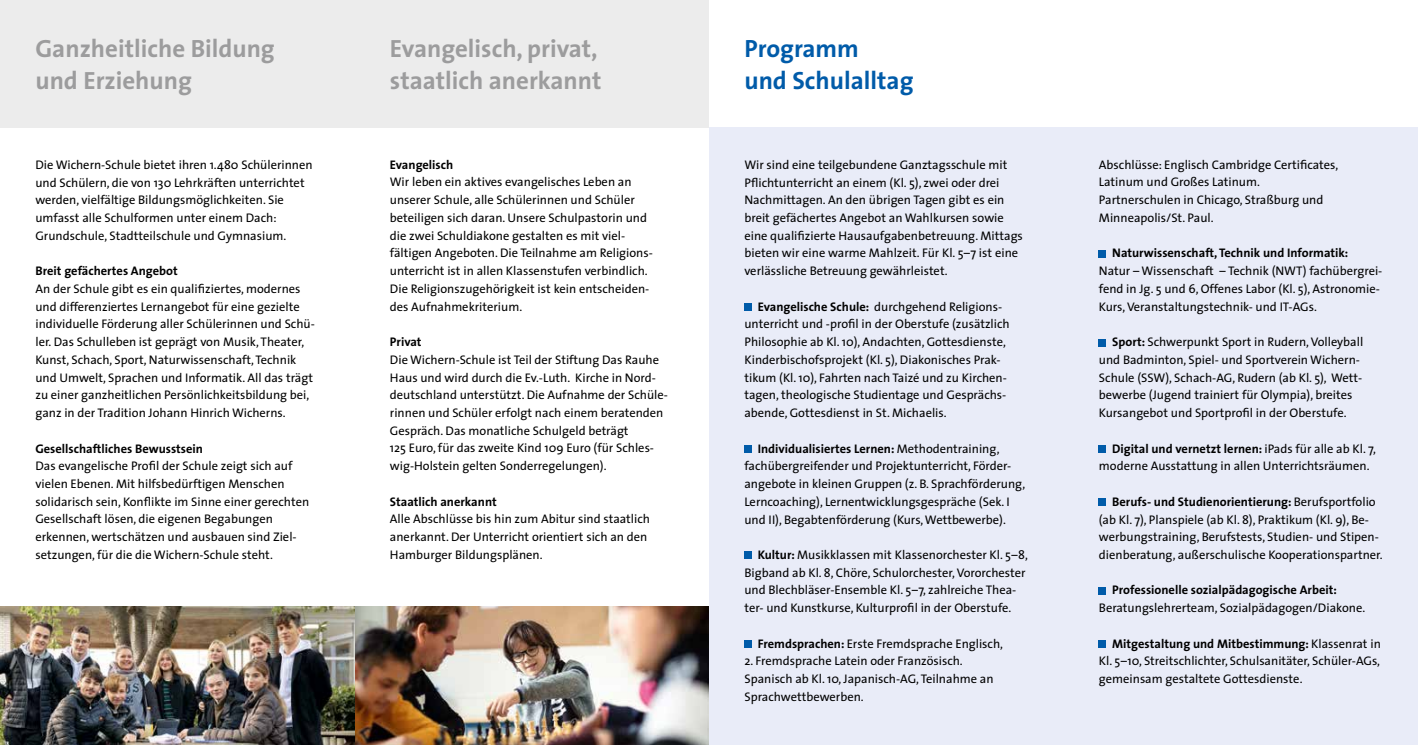
<style>
.page{position:relative;width:1418px;height:745px;background:#fff}
.page>*{position:absolute;margin:0;border:0;box-sizing:border-box;transform-origin:0 0}
.t1{font:700 25px/31.9px "The Sans";color:#9c9c9d}
.t2{font:700 25px/31.9px "The Sans";color:#005ba9}
.t3{font:12.5px/17.8px "The Sans";color:#000}
.t4{font:700 12.5px "The Sans";color:#000}
.s1{font-weight:700}
</style>
<div class="page">
<img style="left:354px;top:606px;width:355px;height:138px">
<div style="left:354px;top:0;width:355px;height:128px;background:#ececec"></div>
<div style="left:0;top:0;width:354px;height:128px;background:#ececec"></div>
<div style="left:709px;top:128px;width:708px;height:616px;background:#e9ecf8"></div>
<img style="left:0;top:606px;width:354px;height:138px">
<div style="left:744px;top:303px;width:7px;height:7px;background:#005ba9"></div>
<div style="left:744px;top:445px;width:7px;height:7px;background:#005ba9"></div>
<div style="left:744px;top:551px;width:7px;height:7px;background:#005ba9"></div>
<div style="left:744px;top:640px;width:7px;height:7px;background:#005ba9"></div>
<div style="left:1098px;top:250px;width:8px;height:7px;background:#005ba9"></div>
<div style="left:1098px;top:339px;width:8px;height:7px;background:#005ba9"></div>
<div style="left:1098px;top:445px;width:8px;height:7px;background:#005ba9"></div>
<div style="left:1098px;top:498px;width:8px;height:7px;background:#005ba9"></div>
<div style="left:1098px;top:587px;width:8px;height:7px;background:#005ba9"></div>
<div style="left:1098px;top:640px;width:8px;height:7px;background:#005ba9"></div>
<h1 class="t1" style="left:35px;top:32px;width:241px">Ganzheitliche Bildung und Erziehung</h1>
<p class="t3" style="left:35px;top:155px;width:279px">Die Wichern-Schule bietet ihren 1.480 Schülerinnen und Schülern, die von 130 Lehrkräften unterrichtet werden, vielfältige Bildungsmöglichkeiten. Sie umfasst alle Schulformen unter einem Dach:<br>Grundschule, Stadtteilschule und Gymnasium.</p>
<p class="t4" style="left:35px;top:260px;width:144px">Breit gefächertes Angebot</p>
<p class="t3" style="left:35px;top:279px;width:281px">An der Schule gibt es ein qualifiziertes, modernes und differenziertes Lernangebot für eine gezielte individuelle Förderung aller Schülerinnen und Schü&shy;ler. Das Schulleben ist geprägt von Musik, Theater, Kunst, Schach, Sport, Naturwissenschaft, Technik und Umwelt, Sprachen und Informatik. All das trägt zu einer ganzheitlichen Persönlichkeitsbildung bei, ganz in der Tradition Johann Hinrich Wicherns.</p>
<p class="t4" style="left:35px;top:437px;width:169px">Gesellschaftliches Bewusstsein</p>
<p class="t3" style="left:35px;top:456px;width:275px">Das evangelische Profil der Schule zeigt sich auf vielen Ebenen. Mit hilfsbedürftigen Menschen solidarisch sein, Konflikte im Sinne einer gerechten Gesellschaft lösen, die eigenen Begabungen erkennen, wertschätzen und ausbauen sind Ziel&shy;setzungen, für die die Wichern-Schule steht.</p>
<h1 class="t1" style="left:390px;top:32px;width:213px">Evangelisch, privat, staatlich anerkannt</h1>
<p class="t4" style="left:390px;top:154px;width:65px">Evangelisch</p>
<p class="t3" style="left:390px;top:173px;width:264px">Wir leben ein aktives evangelisches Leben an unserer Schule, alle Schülerinnen und Schüler beteiligen sich daran. Unsere Schulpastorin und die zwei Schuldiakone gestalten es mit viel&shy;fältigen Angeboten. Die Teilnahme am Religions&shy;unterricht ist in allen Klassenstufen verbindlich.<br>Die Religionszugehörigkeit ist kein entscheiden&shy;des Aufnahmekriterium.</p>
<p class="t4" style="left:390px;top:331px;width:33px">Privat</p>
<p class="t3" style="left:390px;top:350px;width:279px">Die Wichern-Schule ist Teil der Stiftung Das Rauhe Haus und wird durch die Ev.-Luth. Kirche in Nord&shy;deutschland unterstützt. Die Aufnahme der Schüle&shy;rinnen und Schüler erfolgt nach einem beratenden Gespräch. Das monatliche Schulgeld beträgt<br>125 Euro, für das zweite Kind 109 Euro (für Schles&shy;wig-Holstein gelten Sonderregelungen).</p>
<p class="t4" style="left:390px;top:490px;width:108px">Staatlich anerkannt</p>
<p class="t3" style="left:390px;top:509px;width:262px">Alle Abschlüsse bis hin zum Abitur sind staatlich anerkannt. Der Unterricht orientiert sich an den<br>Hamburger Bildungsplänen.</p>
<h1 class="t2" style="left:744px;top:32px;width:171px">Programm<br>und Schulalltag</h1>
<p class="t3" style="left:744px;top:155px;width:280px">Wir sind eine teilgebundene Ganztagsschule mit Pflichtunterricht an einem (Kl. 5), zwei oder drei Nachmittagen. An den übrigen Tagen gibt es ein breit gefächertes Angebot an Wahlkursen sowie eine qualifizierte Hausaufgabenbetreuung. Mittags bieten wir eine warme Mahlzeit. Für Kl. 5–7 ist eine verlässliche Betreuung gewährleistet.</p>
<p class="t3" style="left:744px;top:297px;width:267px;text-indent:13px"><span class="s1">Evangelische Schule:</span> durchgehend Religions&shy;unterricht und -profil in der Oberstufe (zusätzlich Philosophie ab Kl. 10), Andachten, Gottesdienste, Kinderbischofsprojekt (Kl. 5), Diakonisches Prak&shy;tikum (Kl. 10), Fahrten nach Taizé und zu Kirchen&shy;tagen, theologische Studientage und Gesprächs&shy;abende, Gottesdienst in St. Michaelis.</p>
<p class="t3" style="left:744px;top:439px;width:282px;text-indent:13px"><span class="s1">Individualisiertes Lernen:</span> Methodentraining, fachübergreifender und Projektunterricht, Förder&shy;angebote in kleinen Gruppen (z. B. Sprachförderung, Lerncoaching), Lernentwicklungsgespräche (Sek. I und II), Begabtenförderung (Kurs, Wettbewerbe).</p>
<p class="t3" style="left:744px;top:545px;width:285px;text-indent:13px"><span class="s1">Kultur:</span> Musikklassen mit Klassenorchester Kl. 5–8, Bigband ab Kl. 8, Chöre, Schulorchester, Vororchester und Blechbläser-Ensemble Kl. 5–7, zahlreiche Thea&shy;ter- und Kunstkurse, Kulturprofil in der Oberstufe.</p>
<p class="t3" style="left:757px;top:633px;width:247px"><span class="s1">Fremdsprachen:</span> Erste Fremdsprache Englisch,</p>
<p class="t3" style="left:744px;top:651px;width:251px">2. Fremdsprache Latein oder Französisch.<br>Spanisch ab Kl. 10, Japanisch-AG, Teilnahme an<br>Sprachwettbewerben.</p>
<p class="t3" style="left:1098px;top:155px;width:241px">Abschlüsse: Englisch Cambridge Certificates, Latinum und Großes Latinum.<br>Partnerschulen in Chicago, Straßburg und Minneapolis/St. Paul.</p>
<p class="t4" style="left:1112px;top:242px;width:238px">Naturwissenschaft, Technik und Informatik:</p>
<p class="t3" style="left:1098px;top:261px;width:285px">Natur – Wissenschaft – Technik (NWT) fachübergrei&shy;fend in Jg. 5 und 6, Offenes Labor (Kl. 5), Astronomie-<br>Kurs, Veranstaltungstechnik- und IT-AGs.</p>
<p class="t3" style="left:1098px;top:332px;width:266px;text-indent:13px"><span class="s1">Sport:</span> Schwerpunkt Sport in Rudern, Volleyball und Badminton, Spiel- und Sportverein Wichern-Schule (SSW), Schach-AG, Rudern (ab Kl. 5), Wett&shy;bewerbe (Jugend trainiert für Olympia), breites Kursangebot und Sportprofil in der Oberstufe.</p>
<p class="t3" style="left:1098px;top:439px;width:278px;text-indent:13px"><span class="s1">Digital und vernetzt lernen:</span> iPads für alle ab Kl. 7, moderne Ausstattung in allen Unterrichtsräumen.</p>
<p class="t3" style="left:1098px;top:492px;width:285px;text-indent:13px"><span class="s1">Berufs- und Studienorientierung:</span> Berufsportfolio (ab Kl. 7), Planspiele (ab Kl. 8), Praktikum (Kl. 9), Be&shy;werbungstraining, Berufstests, Studien- und Stipen&shy;dienberatung, außerschulische Kooperationspartner.</p>
<p class="t4" style="left:1112px;top:579px;width:226px">Professionelle sozialpädagogische Arbeit:</p>
<p class="t3" style="left:1098px;top:598px;width:268px">Beratungslehrerteam, Sozialpädagogen/Diakone.</p>
<p class="t3" style="left:1098px;top:633px;width:283px;text-align:justify;text-indent:13px"><span class="s1">Mitgestaltung und Mitbestimmung:</span> Klassenrat in Kl. 5–10, Streitschlichter, Schulsanitäter, Schüler-AGs, gemeinsam gestaltete Gottesdienste.</p>
</div>
